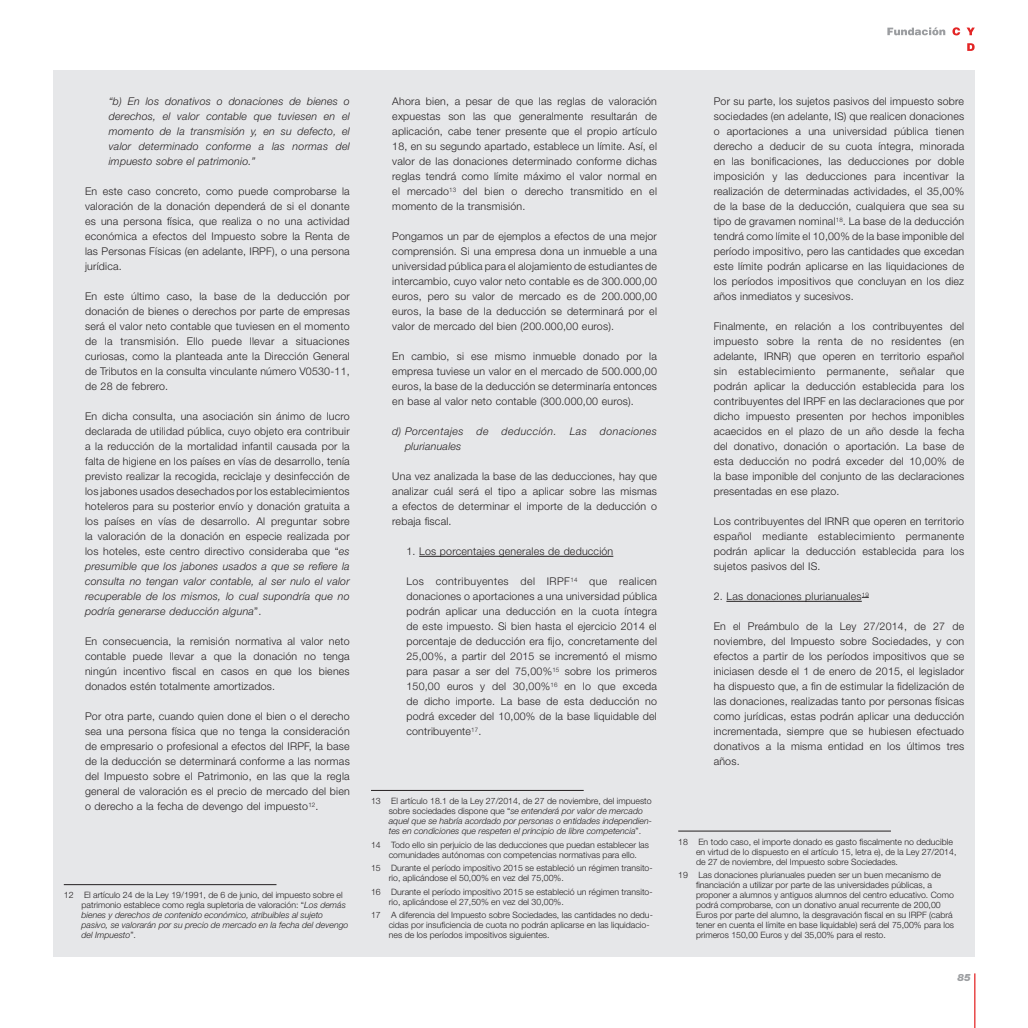
<style>
.page{position:relative;width:1028px;height:1028px;background:#fff}
.page>*{position:absolute;margin:0;border:0;box-sizing:border-box;transform-origin:0 0}
.t1{font:300 10.62px/15px "Helvetica Neue LT";letter-spacing:.02em;color:#231f20;text-align:justify}
.t2{font:italic 300 10.62px/15px "Helvetica Neue LT";letter-spacing:.02em;color:#231f20;text-align:justify}
.t3{font:italic 300 10.62px/15px "Helvetica Neue LT";letter-spacing:.045em;color:#231f20}
.t4{font:italic 900 10px "Helvetica Neue LT";color:#9d9fa2}
.t5{font:300 8.75px/10px "Helvetica Neue LT";color:#231f20}
.t6{font:italic 300 8.75px/10px "Helvetica Neue LT";color:#231f20}
.s1{font-style:italic}
.s2{font-style:normal}
</style>
<div class="page">
<hr style="left:974px;top:973px;width:1px;height:55px;background:#e32525">
<svg style="left:952px;top:27px;width:8px;height:8px"></svg>
<svg style="left:967px;top:28px;width:7px;height:7px"></svg>
<svg style="left:967px;top:43px;width:7px;height:8px"></svg>
<svg style="left:887px;top:27px;width:58px;height:8px"></svg>
<div style="left:53px;top:71px;width:921px;height:886px;background:#e6e7e9"></div>
<hr style="left:64px;top:884px;width:212px;height:1px;background:#231f20">
<hr style="left:419px;top:556px;width:194px;height:1px;background:#231f20">
<hr style="left:371px;top:790px;width:212px;height:1px;background:#231f20">
<hr style="left:726px;top:601px;width:135px;height:1px;background:#231f20">
<hr style="left:678px;top:830px;width:213px;height:1px;background:#231f20">
<p class="t2" style="left:109px;top:94px;width:242px">“b) En los donativos o donaciones de bienes o derechos, el valor contable que tuviesen en el momento de la transmisión y, en su defecto, el valor determinado conforme a las normas del impuesto sobre el patrimonio.”</p>
<p class="t1" style="left:85px;top:184px;width:266px">En este caso concreto, como puede comprobarse la valoración de la donación dependerá de si el donante es una persona física, que realiza o no una actividad económica a efectos del Impuesto sobre la Renta de las Personas Físicas (en adelante, IRPF), o una persona jurídica.</p>
<p class="t1" style="left:85px;top:289px;width:266px">En este último caso, la base de la deducción por donación de bienes o derechos por parte de empresas será el valor neto contable que tuviesen en el momento de la transmisión. Ello puede llevar a situaciones curiosas, como la planteada ante la Dirección General de Tributos en la consulta vinculante número V0530-11, de 28 de febrero.</p>
<p class="t1" style="left:85px;top:409px;width:266px">En dicha consulta, una asociación sin ánimo de lucro declarada de utilidad pública, cuyo objeto era contribuir a la reducción de la mortalidad infantil causada por la falta de higiene en los países en vías de desarrollo, tenía previsto realizar la recogida, reciclaje y desinfección de los jabones usados desechados por los establecimientos hoteleros para su posterior envío y donación gratuita a los países en vías de desarrollo. Al preguntar sobre la valoración de la donación en especie realizada por los hoteles, este centro directivo consideraba que “<span class="s1">es presumible que los jabones usados a que se refiere la consulta no tengan valor contable, al ser nulo el valor recuperable de los mismos, lo cual supondría que no podría generarse deducción alguna</span>”.</p>
<p class="t1" style="left:85px;top:634px;width:266px">En consecuencia, la remisión normativa al valor neto contable puede llevar a que la donación no tenga ningún incentivo fiscal en casos en que los bienes donados estén totalmente amortizados.</p>
<p class="t1" style="left:85px;top:709px;width:266px">Por otra parte, cuando quien done el bien o el derecho sea una persona física que no tenga la consideración de empresario o profesional a efectos del IRPF, la base de la deducción se determinará conforme a las normas del Impuesto sobre el Patrimonio, en las que la regla general de valoración es el precio de mercado del bien o derecho a la fecha de devengo del impuesto<sup>12</sup>.</p>
<p class="t6" style="left:82px;top:890px;width:268px;text-indent:-18px"><span class="s2">12 El artículo 24 de la Ley 19/1991, de 6 de junio, del impuesto sobre el patrimonio establece como regla supletoria de valoración: “</span>Los demás bienes y derechos de contenido económico, atribuibles al sujeto pasivo, se valorarán por su precio de mercado en la fecha del devengo del Impuesto<span class="s2">”.</span></p>
<p class="t1" style="left:392px;top:94px;width:266px">Ahora bien, a pesar de que las reglas de valoración expuestas son las que generalmente resultarán de aplicación, cabe tener presente que el propio artículo 18, en su segundo apartado, establece un límite. Así, el valor de las donaciones determinado conforme dichas reglas tendrá como límite máximo el valor normal en el mercado<sup>13</sup> del bien o derecho transmitido en el momento de la transmisión.</p>
<p class="t1" style="left:392px;top:229px;width:266px">Pongamos un par de ejemplos a efectos de una mejor comprensión. Si una empresa dona un inmueble a una universidad pública para el alojamiento de estudiantes de intercambio, cuyo valor neto contable es de 300.000,00 euros, pero su valor de mercado es de 200.000,00 euros, la base de la deducción se determinará por el valor de mercado del bien (200.000,00 euros).</p>
<p class="t1" style="left:392px;top:349px;width:266px">En cambio, si ese mismo inmueble donado por la empresa tuviese un valor en el mercado de 500.000,00 euros, la base de la deducción se determinaría entonces en base al valor neto contable (300.000,00 euros).</p>
<p class="t3" style="left:405px;top:424px;width:253px;text-indent:-13px">d) Porcentajes de deducción. Las donaciones plurianuales</p>
<p class="t1" style="left:392px;top:469px;width:266px">Una vez analizada la base de las deducciones, hay que analizar cuál será el tipo a aplicar sobre las mismas a efectos de determinar el importe de la deducción o rebaja fiscal.</p>
<p class="t1" style="left:406px;top:544px;width:208px">1. Los porcentajes generales de deducción</p>
<p class="t1" style="left:406px;top:574px;width:252px">Los contribuyentes del IRPF<sup>14</sup> que realicen donaciones o aportaciones a una universidad pública podrán aplicar una deducción en la cuota íntegra de este impuesto. Si bien hasta el ejercicio 2014 el porcentaje de deducción era fijo, concretamente del 25,00%, a partir del 2015 se incrementó el mismo para pasar a ser del 75,00%<sup>15</sup> sobre los primeros 150,00 euros y del 30,00%<sup>16</sup> en lo que exceda de dicho importe. La base de esta deducción no podrá exceder del 10,00% de la base liquidable del contribuyente<sup>17</sup>.</p>
<p class="t6" style="left:389px;top:795px;width:265px;text-indent:-18px"><span class="s2">13 El artículo 18.1 de la Ley 27/2014, de 27 de noviembre, del impuesto sobre sociedades dispone que “</span>se entenderá por valor de mercado aquel que se habría acordado por personas o entidades independien&shy;tes en condiciones que respeten el principio de libre competencia<span class="s2">”.</span></p>
<p class="t5" style="left:389px;top:839px;width:262px;text-indent:-18px">14 Todo ello sin perjuicio de las deducciones que puedan establecer las comunidades autónomas con competencias normativas para ello.</p>
<p class="t5" style="left:389px;top:862px;width:265px;text-indent:-18px">15 Durante el período impositivo 2015 se estableció un régimen transito&shy;rio, aplicándose el 50,00% en vez del 75,00%.</p>
<p class="t5" style="left:389px;top:886px;width:265px;text-indent:-18px">16 Durante el período impositivo 2015 se estableció un régimen transito&shy;rio, aplicándose el 27,50% en vez del 30,00%.</p>
<p class="t5" style="left:389px;top:910px;width:266px;text-indent:-18px">17 A diferencia del Impuesto sobre Sociedades, las cantidades no dedu&shy;cidas por insuficiencia de cuota no podrán aplicarse en las liquidacio&shy;nes de los períodos impositivos siguientes.</p>
<p class="t1" style="left:713px;top:94px;width:252px">Por su parte, los sujetos pasivos del impuesto sobre sociedades (en adelante, IS) que realicen donaciones o aportaciones a una universidad pública tienen derecho a deducir de su cuota íntegra, minorada en las bonificaciones, las deducciones por doble imposición y las deducciones para incentivar la realización de determinadas actividades, el 35,00% de la base de la deducción, cualquiera que sea su tipo de gravamen nominal<sup>18</sup>. La base de la deducción tendrá como límite el 10,00% de la base imponible del período impositivo, pero las cantidades que excedan este límite podrán aplicarse en las liquidaciones de los períodos impositivos que concluyan en los diez años inmediatos y sucesivos.</p>
<p class="t1" style="left:713px;top:319px;width:252px">Finalmente, en relación a los contribuyentes del impuesto sobre la renta de no residentes (en adelante, IRNR) que operen en territorio español sin establecimiento permanente, señalar que podrán aplicar la deducción establecida para los contribuyentes del IRPF en las declaraciones que por dicho impuesto presenten por hechos imponibles acaecidos en el plazo de un año desde la fecha del donativo, donación o aportación. La base de esta deducción no podrá exceder del 10,00% de la base imponible del conjunto de las declaraciones presentadas en ese plazo.</p>
<p class="t1" style="left:713px;top:514px;width:252px">Los contribuyentes del IRNR que operen en territorio español mediante establecimiento permanente podrán aplicar la deducción establecida para los sujetos pasivos del IS.</p>
<p class="t1" style="left:713px;top:589px;width:157px">2. Las donaciones plurianuales<sup>19</sup></p>
<p class="t1" style="left:713px;top:619px;width:252px">En el Preámbulo de la Ley 27/2014, de 27 de noviembre, del Impuesto sobre Sociedades, y con efectos a partir de los períodos impositivos que se iniciasen desde el 1 de enero de 2015, el legislador ha dispuesto que, a fin de estimular la fidelización de las donaciones, realizadas tanto por personas físicas como jurídicas, estas podrán aplicar una deducción incrementada, siempre que se hubiesen efectuado donativos a la misma entidad en los últimos tres años.</p>
<p class="t5" style="left:696px;top:836px;width:262px;text-indent:-18px">18 En todo caso, el importe donado es gasto fiscalmente no deducible en virtud de lo dispuesto en el artículo 15, letra e), de la Ley 27/2014, de 27 de noviembre, del Impuesto sobre Sociedades.</p>
<p class="t5" style="left:696px;top:870px;width:260px;text-indent:-18px">19 Las donaciones plurianuales pueden ser un buen mecanismo de financiación a utilizar por parte de las universidades públicas, a proponer a alumnos y antiguos alumnos del centro educativo. Como podrá comprobarse, con un donativo anual recurrente de 200,00<br>Euros por parte del alumno, la desgravación fiscal en su IRPF (cabrá tener en cuenta el límite en base liquidable) será del 75,00% para los primeros 150,00 Euros y del 35,00% para el resto.</p>
<p class="t4" style="left:957px;top:971px;width:15px">85</p>
</div>
